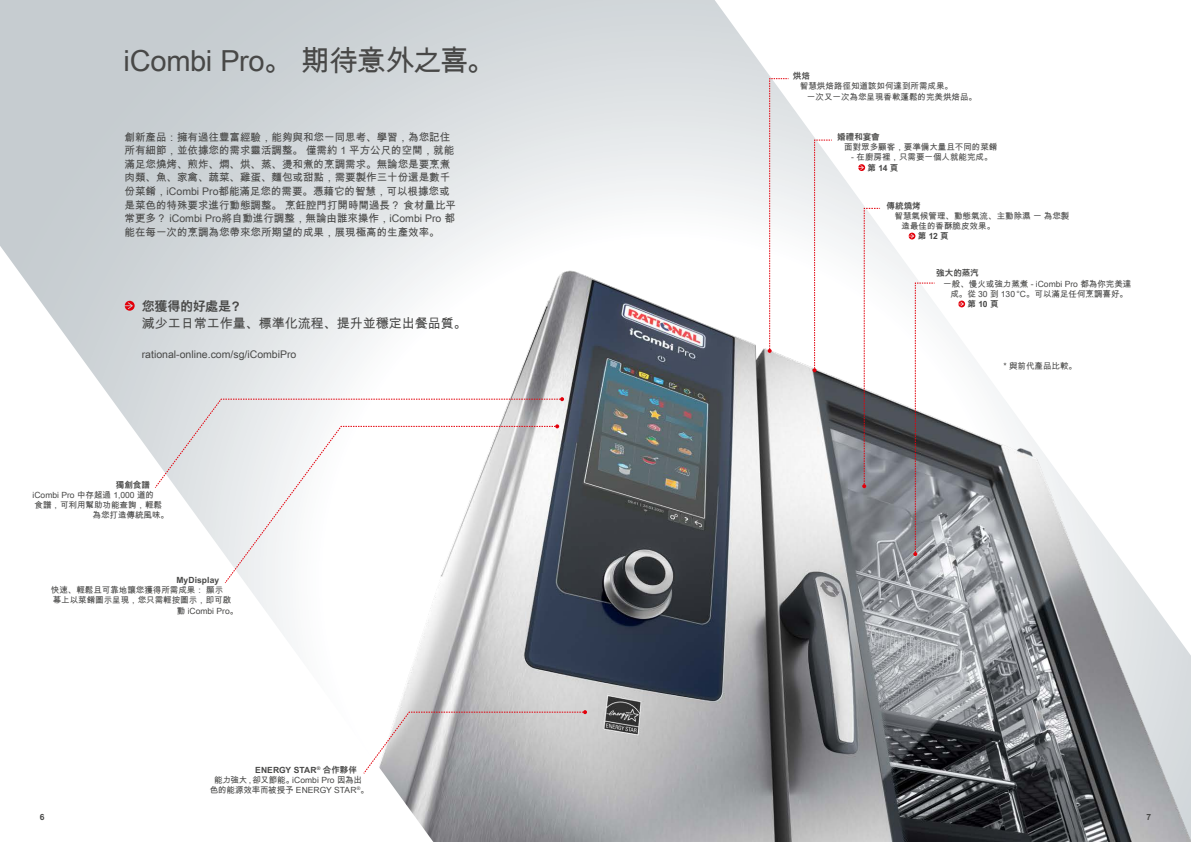
<style>
.page{position:relative;width:1191px;height:842px;background:#fff}
.page>*{position:absolute;margin:0;border:0;box-sizing:border-box;transform-origin:0 0}
.t1{font:29px "Arial Unicode MS";letter-spacing:-.015em;color:#484847}
.t2{font:13px "Arial Unicode MS";color:#484847}
.t3{font:700 13px "Arial Unicode MS";letter-spacing:-.025em;color:#484847}
.t4{font:10.5px/13.6px "Arial Unicode MS";color:#484847}
.t5{font:8.5px/10.2px "Arial Unicode MS";color:#484847}
.t6{font:700 8.5px "Arial Unicode MS";letter-spacing:.01em;color:#484847}
</style>
<div class="page">
<svg style="left:0;top:0;width:734px;height:323px;background:#ccd2d5"></svg>
<img style="left:56px;top:27px;width:1135px;height:815px">
<svg style="left:154px;top:397px;width:410px;height:185px"></svg>
<svg style="left:862px;top:208px;width:18px;height:280px"></svg>
<svg style="left:812px;top:140px;width:20px;height:232px"></svg>
<svg style="left:913px;top:283px;width:22px;height:273px"></svg>
<svg style="left:767px;top:78px;width:22px;height:275px"></svg>
<svg style="left:858px;top:164px;width:7px;height:7px"></svg>
<svg style="left:125px;top:301px;width:10px;height:10px"></svg>
<svg style="left:958px;top:301px;width:7px;height:6px"></svg>
<svg style="left:908px;top:233px;width:7px;height:6px"></svg>
<svg style="left:363px;top:710px;width:224px;height:64px;background:#c2bfc1"></svg>
<h1 class="t1" style="left:123px;top:39px;width:373px">iCombi Pro。 期待意外之喜。</h1>
<p class="t6" style="left:793px;top:70px;width:19px">烘焙</p>
<p class="t5" style="left:807px;top:81px;width:171px;text-indent:-7px">智慧烘焙路徑知道該如何達到所需成果。<br>一次又一次為您呈現香軟蓬鬆的完美烘焙品。</p>
<p class="t4" style="left:125px;top:130px;width:333px">創新產品：擁有過往豐富經驗，能夠與和您一同思考、學習，為您記住所有細節，並依據您的需求靈活調整。 僅需約 1 平方公尺的空間，就能滿足您燒烤、煎炸、燜、烘、蒸、燙和煮的烹調需求。無論您是要烹煮肉類、魚、家禽、蔬菜、雞蛋、麵包或甜點，需要製作三十份還是數千份菜餚，iCombi Pro都能滿足您的需要。憑藉它的智慧，可以根據您或是菜色的特殊要求進行動態調整。 烹飪腔門打開時間過長？ 食材量比平常更多？ iCombi Pro將自動進行調整，無論由誰來操作，iCombi Pro 都能在每一次的烹調為您帶來您所期望的成果，展現極高的生產效率。</p>
<p class="t6" style="left:837px;top:131px;width:44px">婚禮和宴會</p>
<p class="t5" style="left:844px;top:142px;width:154px">面對眾多顧客，要準備大量且不同的菜餚</p>
<p class="t5" style="left:851px;top:152px;width:143px">- 在廚房裡，只需要一個人就能完成。</p>
<p class="t6" style="left:867px;top:161px;width:32px">第 14 頁</p>
<p class="t6" style="left:886px;top:200px;width:36px">傳統燒烤</p>
<p class="t5" style="left:901px;top:211px;width:169px;text-indent:-7px">智慧氣候管理、動態氣流、主動除濕 一 為您製造最佳的香酥脆皮效果。</p>
<p class="t6" style="left:917px;top:230px;width:32px">第 12 頁</p>
<h2 class="t3" style="left:142px;top:297px;width:101px">您獲得的好處是？</h2>
<h2 class="t2" style="left:142px;top:314px;width:326px">減少工日常工作量、標準化流程、提升並穩定出餐品質。</h2>
<p class="t4" style="left:142px;top:348px;width:156px">rational-online.com/sg/iCombiPro</p>
<p class="t6" style="left:116px;top:478px;width:36px">獨創食譜</p>
<p class="t5" style="left:33px;top:489px;width:123px">iCombi Pro 中存超過 1,000 道的</p>
<p class="t5" style="left:35px;top:500px;width:129px">食譜，可利用幫助功能查詢，輕鬆</p>
<p class="t5" style="left:93px;top:510px;width:78px">為您打造傳統風味。</p>
<p class="t6" style="left:176px;top:574px;width:44px">MyDisplay</p>
<p class="t5" style="left:51px;top:585px;width:174px">快速、輕鬆且可靠地讓您獲得所需成果： 顯示</p>
<p class="t5" style="left:53px;top:595px;width:180px">幕上以菜餚圖示呈現，您只需輕按圖示，即可啟</p>
<p class="t5" style="left:177px;top:605px;width:63px">動 iCombi Pro。</p>
<p class="t6" style="left:255px;top:763px;width:103px">ENERGY STAR<sup>®</sup> 合作夥伴</p>
<p class="t5" style="left:214px;top:775px;width:149px">能力強大，卻又節能。iCombi Pro 因為出</p>
<p class="t5" style="left:210px;top:785px;width:160px">色的能源效率而被授予 ENERGY STAR<sup>®</sup>。</p>
<p class="t6" style="left:936px;top:267px;width:44px">強大的蒸汽</p>
<p class="t5" style="left:943px;top:278px;width:189px;text-align:center">一般、慢火或強力蒸煮 - iCombi Pro 都為你完美達成。從 30 到 130 °C。可以滿足任何烹調喜好。</p>
<p class="t6" style="left:967px;top:298px;width:33px">第 10 頁</p>
<p class="t5" style="left:1003px;top:361px;width:75px">* 與前代產品比較。</p>
<p class="t6" style="left:40px;top:811px;width:6px">6</p>
<p class="t6" style="left:1146px;top:811px;width:6px">7</p>
</div>
